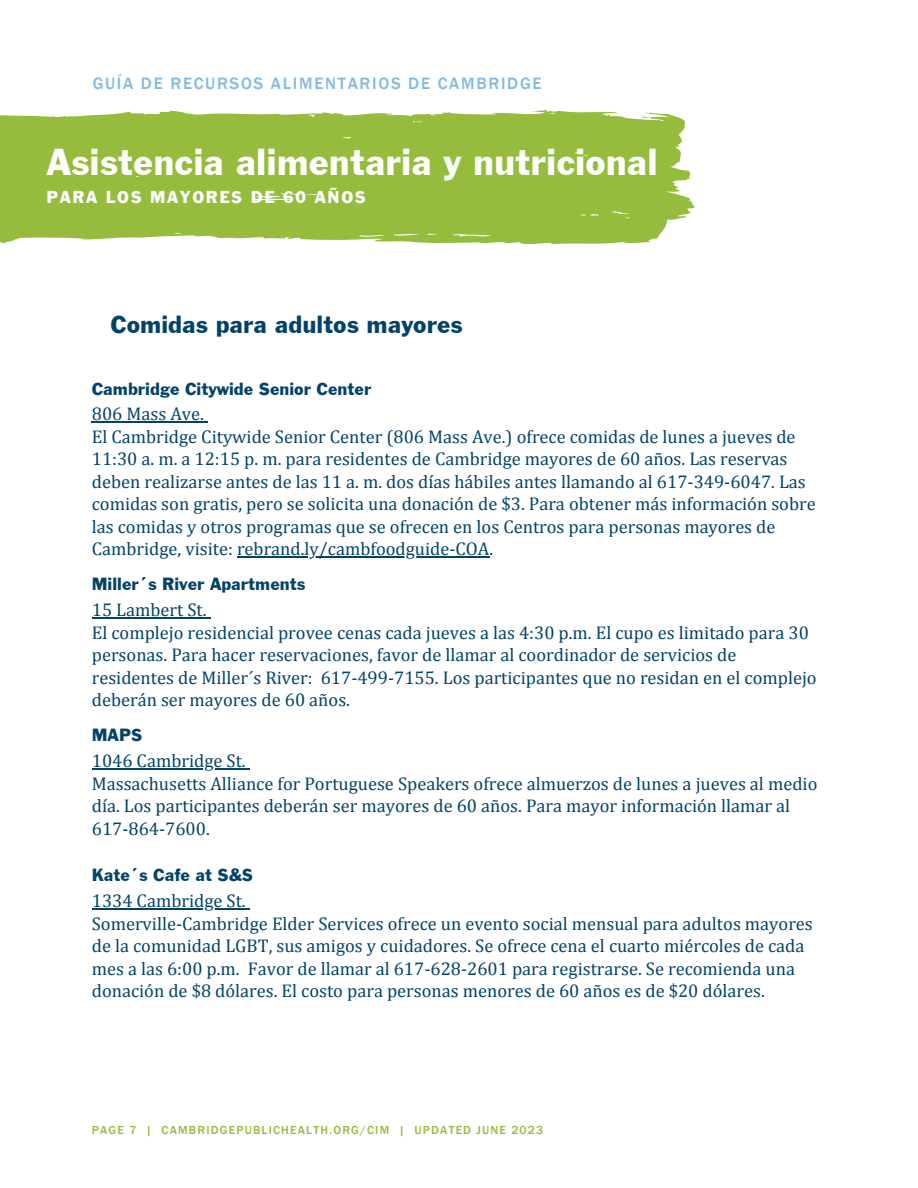
<style>
.page{position:relative;width:918px;height:1188px;background:#fff}
.page>*{position:absolute;margin:0;border:0;box-sizing:border-box;transform-origin:0 0}
.t1{font:39.15px "Franklin Gothic";color:#fff}
.t2{font:25.95px "Franklin Gothic";color:#044369}
.t3{font:18.45px/22.5px "Cambria";color:#044369}
.t4{font:18.45px "Franklin Gothic";color:#044369}
.t5{font:18px "Franklin Gothic";letter-spacing:.09em;color:#fff}
.t6{font:500 16.95px "Franklin Gothic";letter-spacing:.1em;color:#0070cd}
.t7{font:500 12px "Franklin Gothic";letter-spacing:.1em;color:#96bc3d}
</style>
<div class="page">
<svg style="left:0;top:109px;width:695px;height:136px;background:#a0c250"></svg>
<hr style="left:92px;top:422px;width:112px;height:1px;background:#044369">
<hr style="left:237px;top:557px;width:252px;height:1px;background:#044369">
<hr style="left:92px;top:617px;width:115px;height:2px;background:#044369">
<hr style="left:92px;top:768px;width:154px;height:2px;background:#044369">
<hr style="left:92px;top:908px;width:154px;height:1px;background:#044369">
<p class="t6" style="left:93px;top:74px;width:451px">GUÍA DE RECURSOS ALIMENTARIOS DE CAMBRIDGE</p>
<p class="t1" style="left:47px;top:148px;width:612px">Asistencia alimentaria y nutricional</p>
<p class="t5" style="left:46px;top:191px;width:321px">PARA LOS MAYORES DE 60 AÑOS</p>
<p class="t2" style="left:111px;top:315px;width:353px">Comidas para adultos mayores</p>
<p class="t4" style="left:92px;top:382px;width:281px">Cambridge Citywide Senior Center</p>
<p class="t3" style="left:92px;top:402px;width:114px">806 Mass Ave.</p>
<p class="t3" style="left:92px;top:425px;width:725px">El Cambridge Citywide Senior Center (806 Mass Ave.) ofrece comidas de lunes a jueves de 11:30 a. m. a 12:15 p. m. para residentes de Cambridge mayores de 60 años. Las reservas deben realizarse antes de las 11 a. m. dos días hábiles antes llamando al 617-349-6047. Las comidas son gratis, pero se solicita una donación de $3. Para obtener más información sobre las comidas y otros programas que se ofrecen en los Centros para personas mayores de Cambridge, visite: rebrand.ly/cambfoodguide-COA.</p>
<p class="t4" style="left:92px;top:578px;width:215px">Miller´s River Apartments</p>
<p class="t3" style="left:92px;top:598px;width:116px">15 Lambert St.</p>
<p class="t3" style="left:92px;top:621px;width:726px">El complejo residencial provee cenas cada jueves a las 4:30 p.m. El cupo es limitado para 30 personas. Para hacer reservaciones, favor de llamar al coordinador de servicios de residentes de Miller´s River: 617-499-7155. Los participantes que no residan en el complejo deberán ser mayores de 60 años.</p>
<p class="t4" style="left:92px;top:729px;width:52px">MAPS</p>
<p class="t3" style="left:92px;top:749px;width:155px">1046 Cambridge St.</p>
<p class="t3" style="left:92px;top:772px;width:727px">Massachusetts Alliance for Portuguese Speakers ofrece almuerzos de lunes a jueves al medio día. Los participantes deberán ser mayores de 60 años. Para mayor información llamar al<br>617-864-7600.</p>
<p class="t4" style="left:92px;top:869px;width:163px">Kate´s Cafe at S&amp;S</p>
<p class="t3" style="left:92px;top:889px;width:155px">1334 Cambridge St.</p>
<p class="t3" style="left:92px;top:912px;width:723px">Somerville-Cambridge Elder Services ofrece un evento social mensual para adultos mayores de la comunidad LGBT, sus amigos y cuidadores. Se ofrece cena el cuarto miércoles de cada mes a las 6:00 p.m. Favor de llamar al 617-628-2601 para registrarse. Se recomienda una donación de $8 dólares. El costo para personas menores de 60 años es de $20 dólares.</p>
<p class="t7" style="left:92px;top:1123px;width:453px">PAGE 7 | CAMBRIDGEPUBLICHEALTH.ORG/CIM | UPDATED JUNE 2023</p>
</div>
